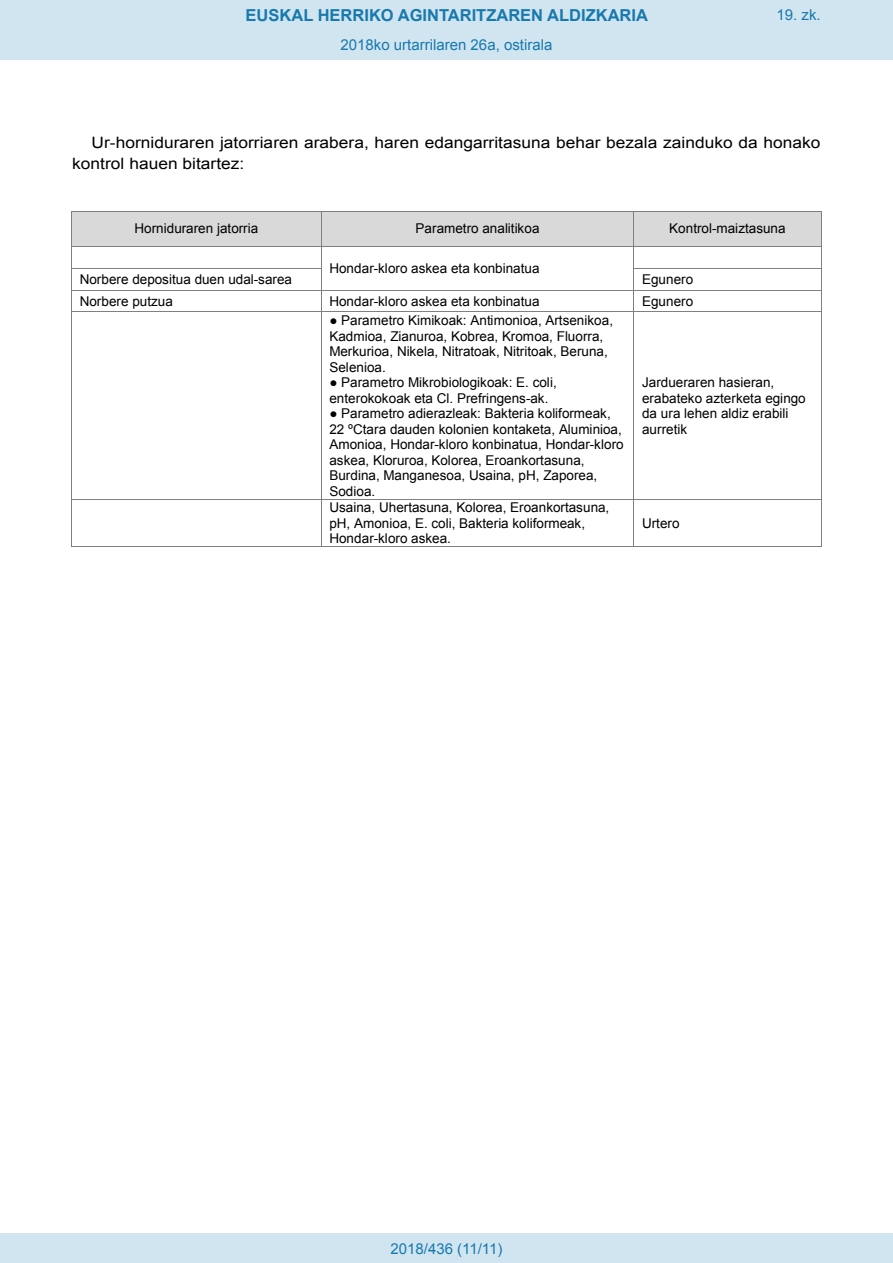
<style>
.page{position:relative;width:893px;height:1263px;background:#fff}
.page>*{position:absolute;margin:0;border:0;box-sizing:border-box;transform-origin:0 0}
.t1{font:700 16.5px "Arial";color:#1879ad}
.BOPVDetalle{font:15.6px/21px "Arial";color:#000;scale:1.11 1}
.Paginacion_Centro{font:15px "Arial";color:#1879ad}
.t2{font:13.5px/15.5px "Arial";letter-spacing:.005em;color:#000}
.s1{font-style:inherit}
</style>
<div class="page">
<div style="left:0;top:0;width:893px;height:60px;background:#d0e5f0"></div>
<div style="left:0;top:1233px;width:893px;height:30px;background:#d0e5f0"></div>
<div style="left:72px;top:212px;width:249px;height:34px;background:#d9d9d9"></div>
<div style="left:322px;top:212px;width:312px;height:34px;background:#d9d9d9"></div>
<div style="left:634px;top:212px;width:187px;height:34px;background:#d9d9d9"></div>
<hr style="left:72px;top:211px;width:249px;height:1px;background:#808080">
<hr style="left:322px;top:211px;width:312px;height:1px;background:#808080">
<hr style="left:634px;top:211px;width:187px;height:1px;background:#808080">
<hr style="left:71px;top:212px;width:1px;height:34px;background:#808080">
<hr style="left:321px;top:212px;width:1px;height:34px;background:#808080">
<hr style="left:634px;top:212px;width:1px;height:34px;background:#808080">
<hr style="left:821px;top:212px;width:1px;height:34px;background:#808080">
<hr style="left:72px;top:246px;width:249px;height:1px;background:#808080">
<hr style="left:322px;top:246px;width:312px;height:1px;background:#808080">
<hr style="left:634px;top:246px;width:187px;height:1px;background:#808080">
<hr style="left:72px;top:268px;width:249px;height:1px;background:#808080">
<hr style="left:634px;top:268px;width:187px;height:1px;background:#808080">
<hr style="left:72px;top:290px;width:249px;height:1px;background:#808080">
<hr style="left:322px;top:290px;width:312px;height:1px;background:#808080">
<hr style="left:634px;top:290px;width:187px;height:1px;background:#808080">
<svg style="left:71px;top:246px;width:1px;height:66px"></svg>
<hr style="left:72px;top:312px;width:249px;height:1px;background:#808080">
<svg style="left:321px;top:246px;width:1px;height:66px"></svg>
<hr style="left:322px;top:312px;width:312px;height:1px;background:#808080">
<hr style="left:634px;top:312px;width:187px;height:1px;background:#808080">
<svg style="left:821px;top:246px;width:1px;height:66px"></svg>
<hr style="left:71px;top:312px;width:1px;height:187px;background:#808080">
<hr style="left:321px;top:312px;width:1px;height:187px;background:#808080">
<hr style="left:634px;top:312px;width:1px;height:187px;background:#808080">
<hr style="left:821px;top:312px;width:1px;height:187px;background:#808080">
<hr style="left:72px;top:499px;width:249px;height:1px;background:#808080">
<hr style="left:322px;top:499px;width:312px;height:1px;background:#808080">
<hr style="left:634px;top:499px;width:187px;height:1px;background:#808080">
<hr style="left:71px;top:499px;width:1px;height:47px;background:#808080">
<hr style="left:72px;top:546px;width:249px;height:1px;background:#808080">
<hr style="left:321px;top:499px;width:1px;height:47px;background:#808080">
<hr style="left:322px;top:546px;width:312px;height:1px;background:#808080">
<hr style="left:634px;top:499px;width:1px;height:47px;background:#808080">
<hr style="left:634px;top:546px;width:187px;height:1px;background:#808080">
<hr style="left:821px;top:499px;width:1px;height:47px;background:#808080">
<p class="t1" style="left:246px;top:4px;width:404px">EUSKAL HERRIKO AGINTARITZAREN ALDIZKARIA</p>
<p class="Paginacion_Centro" style="left:341px;top:35px;width:213px">2018ko urtarrilaren 26a, ostirala</p>
<p class="Paginacion_Centro" style="left:776px;top:5px;width:46px">19. zk.</p>
<p class="BOPVDetalle" style="left:72px;top:132px;width:675px;text-indent:19px">Ur-horniduraren jatorriaren arabera, haren edangarritasuna behar bezala zainduko da honako kontrol hauen bitartez:</p>
<p class="t2" style="left:134px;top:221px;width:125px">Horniduraren jatorria</p>
<p class="t2" style="left:416px;top:221px;width:125px">Parametro analitikoa</p>
<p class="t2" style="left:669px;top:221px;width:118px">Kontrol-maiztasuna</p>
<p class="t2" style="left:329px;top:261px;width:212px">Hondar-kloro askea eta konbinatua</p>
<p class="t2" style="left:80px;top:272px;width:214px">Norbere depositua duen udal-sarea</p>
<p class="t2" style="left:642px;top:272px;width:53px">Egunero</p>
<p class="t2" style="left:80px;top:294px;width:95px">Norbere putzua</p>
<p class="t2" style="left:329px;top:294px;width:212px">Hondar-kloro askea eta konbinatua</p>
<p class="t2" style="left:642px;top:294px;width:53px">Egunero</p>
<p class="t2" style="left:329px;top:313px;width:285px"><span class="s1">●</span> Parametro Kimikoak: Antimonioa, Artsenikoa, Kadmioa, Zianuroa, Kobrea, Kromoa, Fluorra, Merkurioa, Nikela, Nitratoak, Nitritoak, Beruna, Selenioa.</p>
<p class="t2" style="left:329px;top:375px;width:229px"><span class="s1">●</span> Parametro Mikrobiologikoak: E. coli, enterokokoak eta Cl. Prefringens-ak.</p>
<p class="t2" style="left:329px;top:406px;width:296px"><span class="s1">●</span> Parametro adierazleak: Bakteria koliformeak, 22 ºCtara dauden kolonien kontaketa, Aluminioa, Amonioa, Hondar-kloro konbinatua, Hondar-kloro askea, Kloruroa, Kolorea, Eroankortasuna, Burdina, Manganesoa, Usaina, pH, Zaporea, Sodioa.</p>
<p class="t2" style="left:642px;top:375px;width:165px">Jardueraren hasieran, erabateko azterketa egingo da ura lehen aldiz erabili aurretik</p>
<p class="t2" style="left:329px;top:500px;width:281px">Usaina, Uhertasuna, Kolorea, Eroankortasuna, pH, Amonioa, E. coli, Bakteria koliformeak,<br>Hondar-kloro askea.</p>
<p class="t2" style="left:642px;top:515px;width:39px">Urtero</p>
<p class="Paginacion_Centro" style="left:390px;top:1238px;width:114px">2018/436 (11/11)</p>
</div>
